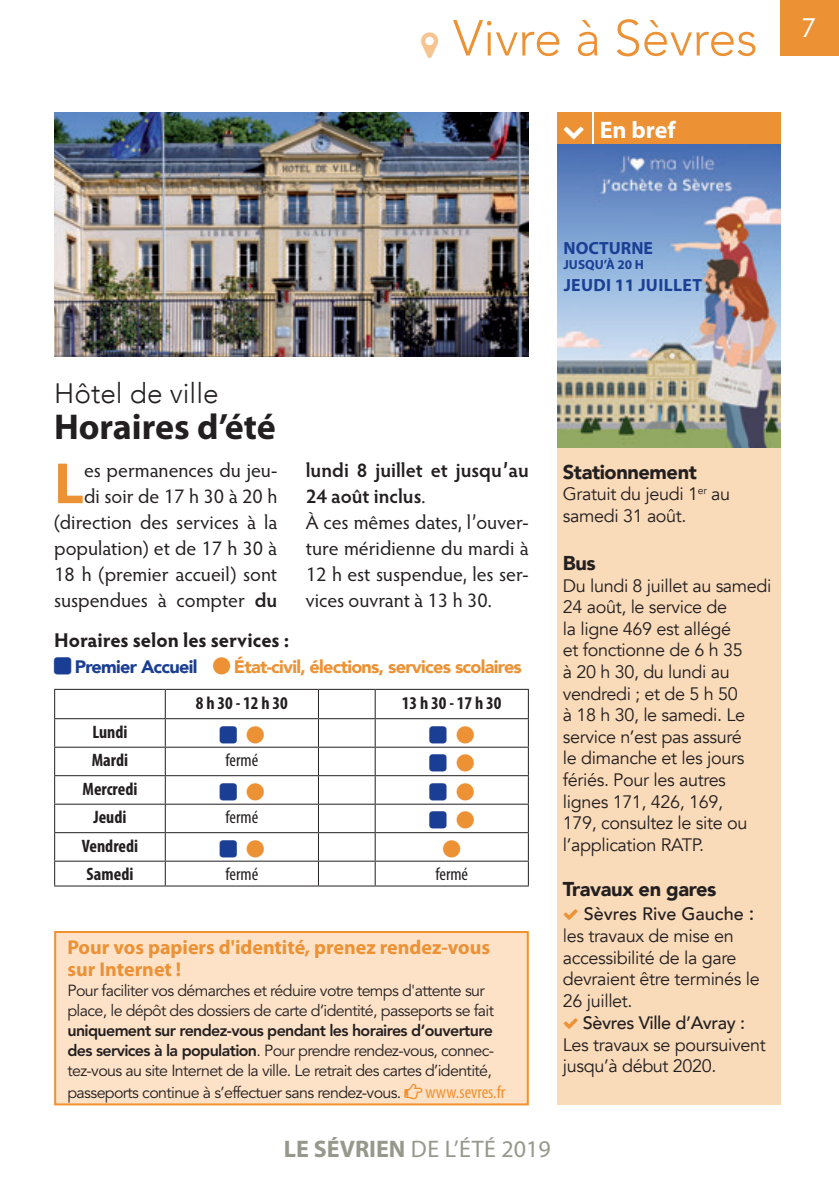
<style>
.page{position:relative;width:839px;height:1190px;background:#fff}
.page>*{position:absolute;margin:0;border:0;box-sizing:border-box;transform-origin:0 0}
.t1{font:700 58.6px "Myriad Pro";color:#ec9134}
.t2{font:300 50px "Avenir";color:#ec9134}
.t3{font:700 36px "Myriad Pro";color:#231f20}
.t4{font:300 28px "Avenir";color:#231f20}
.t5{font:28px "Hypatia Sans Pro";color:#fff}
.t6{font:24px "Myriad Pro";letter-spacing:.01em;color:#96988c}
.t7{font:700 24px "Myriad Pro";color:#fff}
.t8{font:20px/26px "Hypatia Sans Pro";color:#231f20;text-align:right}
.t9{font:700 20px/22px "Myriad Pro";color:#ec9134}
.t10{font:900 20px "Avenir";letter-spacing:-.02em;color:#231f20}
.t11{font:700 20px "Hypatia Sans Pro";color:#231f20}
.t12{font:18px/21.6px "Avenir";letter-spacing:-.02em;color:#231f20}
.t13{font:700 condensed 18px/28.4px "Myriad Pro";color:#231f20}
.t14{font:900 18px "Avenir";letter-spacing:-.04em;color:#ec9134}
.t15{font:condensed 18px "Myriad Pro";color:#231f20}
.t16{font:500 18px "Avenir";letter-spacing:-.02em;color:#231f20}
.t17{font:900 18px "Avenir";letter-spacing:-.04em;color:#1a3e93}
.t18{font:condensed 18px "Myriad Pro";color:#f2912d}
.t19{font:700 17.6px "Myriad Pro";letter-spacing:.02em;color:#1b3f94}
.t20{font:700 17.6px "Myriad Pro";color:#1b3f94}
.t21{font:16px/20px "Avenir LT Std";letter-spacing:-.04em;color:#231f20}
.t22{font:700 13.2px "Myriad Pro";color:#1b3f94}
.s1{font-weight:600}
.s2{font-weight:800}
.s3{font-weight:500}
.s4{font-weight:500;font-size:20px}
.s5{font-weight:300}
.s6{font-weight:700}
</style>
<div class="page">
<div style="left:780px;top:0;width:58px;height:55px;background:#ec9134"></div>
<img style="left:54px;top:112px;width:474px;height:244px">
<div style="left:557px;top:146px;width:223px;height:958px;background:#f9dab9"></div>
<div style="left:594px;top:112px;width:186px;height:34px;background:#ec9134"></div>
<div style="left:557px;top:112px;width:34px;height:34px;background:#ec9134"></div>
<svg style="left:55px;top:719px;width:473px;height:113px"></svg>
<hr style="left:54px;top:746px;width:111px;height:1px;background:#231f20">
<hr style="left:165px;top:746px;width:153px;height:1px;background:#231f20">
<hr style="left:318px;top:746px;width:57px;height:1px;background:#231f20">
<hr style="left:375px;top:746px;width:154px;height:1px;background:#231f20">
<hr style="left:54px;top:775px;width:111px;height:1px;background:#231f20">
<hr style="left:165px;top:775px;width:153px;height:1px;background:#231f20">
<hr style="left:318px;top:775px;width:57px;height:1px;background:#231f20">
<hr style="left:375px;top:775px;width:154px;height:1px;background:#231f20">
<hr style="left:54px;top:803px;width:111px;height:1px;background:#231f20">
<hr style="left:165px;top:803px;width:153px;height:1px;background:#231f20">
<hr style="left:318px;top:803px;width:57px;height:1px;background:#231f20">
<hr style="left:375px;top:803px;width:154px;height:1px;background:#231f20">
<hr style="left:54px;top:832px;width:111px;height:1px;background:#231f20">
<hr style="left:165px;top:832px;width:153px;height:1px;background:#231f20">
<hr style="left:318px;top:832px;width:57px;height:1px;background:#231f20">
<hr style="left:375px;top:832px;width:154px;height:1px;background:#231f20">
<hr style="left:54px;top:860px;width:111px;height:1px;background:#231f20">
<hr style="left:165px;top:860px;width:153px;height:1px;background:#231f20">
<hr style="left:318px;top:860px;width:57px;height:1px;background:#231f20">
<hr style="left:375px;top:860px;width:154px;height:1px;background:#231f20">
<hr style="left:54px;top:885px;width:111px;height:1px;background:#231f20">
<hr style="left:165px;top:885px;width:153px;height:1px;background:#231f20">
<hr style="left:318px;top:885px;width:57px;height:1px;background:#231f20">
<hr style="left:375px;top:885px;width:154px;height:1px;background:#231f20">
<hr style="left:54px;top:689px;width:111px;height:1px;background:#231f20">
<svg style="left:54px;top:690px;width:1px;height:195px"></svg>
<hr style="left:165px;top:689px;width:153px;height:1px;background:#231f20">
<svg style="left:165px;top:690px;width:1px;height:195px"></svg>
<hr style="left:318px;top:689px;width:57px;height:1px;background:#231f20">
<svg style="left:318px;top:690px;width:1px;height:195px"></svg>
<hr style="left:375px;top:689px;width:154px;height:1px;background:#231f20">
<svg style="left:374px;top:690px;width:1px;height:195px"></svg>
<svg style="left:528px;top:690px;width:1px;height:195px"></svg>
<hr style="left:54px;top:718px;width:111px;height:1px;background:#231f20">
<hr style="left:165px;top:718px;width:153px;height:1px;background:#231f20">
<hr style="left:318px;top:718px;width:57px;height:1px;background:#231f20">
<hr style="left:375px;top:718px;width:154px;height:1px;background:#231f20">
<div style="left:55px;top:932px;width:472px;height:172px;background:#fde2c8"></div>
<div style="left:54px;top:931px;width:474px;height:174px;border:2px solid #f2912d"></div>
<img style="left:557px;top:145px;width:223px;height:302px">
<svg style="left:220px;top:725px;width:17px;height:18px"></svg>
<svg style="left:247px;top:725px;width:17px;height:18px"></svg>
<svg style="left:429px;top:725px;width:17px;height:18px"></svg>
<svg style="left:456px;top:725px;width:18px;height:18px"></svg>
<svg style="left:429px;top:754px;width:17px;height:17px"></svg>
<svg style="left:456px;top:754px;width:18px;height:17px"></svg>
<svg style="left:220px;top:782px;width:17px;height:18px"></svg>
<svg style="left:247px;top:782px;width:17px;height:18px"></svg>
<svg style="left:429px;top:782px;width:17px;height:18px"></svg>
<svg style="left:456px;top:782px;width:18px;height:18px"></svg>
<svg style="left:429px;top:811px;width:17px;height:17px"></svg>
<svg style="left:456px;top:811px;width:18px;height:17px"></svg>
<h2 class="t2" style="left:453px;top:9px;width:306px">Vivre à Sèvres</h2>
<h3 class="t7" style="left:599px;top:114px;width:77px">En bref</h3>
<h3 class="t5" style="left:801px;top:9px;width:16px">7</h3>
<p class="t20" style="left:563px;top:236px;width:91px">NOCTURNE</p>
<p class="t22" style="left:563px;top:256px;width:82px">JUSQU’À 20 H</p>
<p class="t19" style="left:563px;top:273px;width:140px">JEUDI 11 JUILLET</p>
<h3 class="t4" style="left:54px;top:377px;width:166px">Hôtel de ville</h3>
<h3 class="t3" style="left:54px;top:403px;width:223px">Horaires d’été</h3>
<p class="t8" style="left:54px;top:456px;width:225px">es permanences du jeu-<br>di soir de 17 h 30 à 20 h (direction des services à la population) et de 17 h 30 à<br>18 h (premier accueil) sont suspendues à compter <span class="s1">du</span></p>
<p class="t8" style="left:305px;top:456px;width:224px;text-align:left"><span class="s1">lundi 8 juillet et jusqu’au<br>24 août inclus</span>.<br>À ces mêmes dates, l’ouver&shy;ture méridienne du mardi à<br>12 h est suspendue, les ser&shy;vices ouvrant à 13 h 30.</p>
<h1 class="t1" style="left:54px;top:445px;width:31px">L</h1>
<p class="t11" style="left:54px;top:625px;width:236px">Horaires selon les services :</p>
<p class="t17" style="left:75px;top:651px;width:124px">Premier Accueil</p>
<p class="t14" style="left:234px;top:651px;width:289px">État-civil, élections, services scolaires</p>
<p class="t13" style="left:92px;top:717px;width:38px">Lundi<br>Mardi</p>
<p class="t13" style="left:82px;top:774px;width:56px;text-align:center">Mercredi<br>Jeudi</p>
<p class="t13" style="left:82px;top:831px;width:58px">Vendredi<br>Samedi</p>
<p class="t13" style="left:196px;top:688px;width:93px">8 h 30 - 12 h 30</p>
<p class="t13" style="left:402px;top:688px;width:101px">13 h 30 - 17 h 30</p>
<p class="t15" style="left:225px;top:749px;width:34px">fermé</p>
<p class="t15" style="left:225px;top:806px;width:34px">fermé</p>
<p class="t15" style="left:225px;top:863px;width:34px">fermé</p>
<p class="t15" style="left:435px;top:863px;width:34px">fermé</p>
<p class="t9" style="left:67px;top:935px;width:424px">Pour vos papiers d'identité, prenez rendez-vous sur Internet !</p>
<p class="t21" style="left:67px;top:980px;width:428px">Pour faciliter vos démarches et réduire votre temps d'attente sur place, le dépôt des dossiers de carte d’identité, passeports se fait</p>
<p class="t21" style="left:67px;top:1020px;width:428px;text-align:justify"><span class="s2">uniquement sur rendez-vous pendant les horaires d’ouverture des services à la population</span>. Pour prendre rendez-vous, connec&shy;tez-vous au site Internet de la ville. Le retrait des cartes d’identité,</p>
<p class="t21" style="left:67px;top:1082px;width:335px">passeports continue à s’effectuer sans rendez-vous.</p>
<p class="t18" style="left:425px;top:1080px;width:81px">www.sevres.fr</p>
<p class="t10" style="left:562px;top:454px;width:136px">Stationnement</p>
<p class="t12" style="left:562px;top:483px;width:169px">Gratuit du jeudi 1<sup>er</sup> au samedi 31 août.</p>
<p class="t10" style="left:562px;top:546px;width:34px">Bus</p>
<p class="t12" style="left:562px;top:575px;width:210px">Du lundi 8 juillet au samedi<br>24 août, le service de<br>la ligne 469 est allégé<br>et fonctionne de 6 h 35<br>à 20 h 30, du lundi au vendredi ; et de 5 h 50<br>à 18 h 30, le samedi. Le service n’est pas assuré<br>le dimanche et les jours fériés. Pour les autres lignes 171, 426, 169,<br>179, consultez le site ou l’application RATP.</p>
<p class="t10" style="left:562px;top:872px;width:155px">Travaux en gares</p>
<p class="t12" style="left:562px;top:903px;width:198px;text-indent:21px"><span class="s3">Sèvres Rive Gauche</span> <span class="s4">: </span><span class="s5">l</span>es travaux de mise en accessibilité de la gare devraient être terminés le<br>26 juillet.</p>
<p class="t16" style="left:582px;top:1007px;width:164px">Sèvres Ville d’Avray :</p>
<p class="t12" style="left:562px;top:1033px;width:204px">Les travaux se poursuivent jusqu’à début 2020.</p>
<h3 class="t6" style="left:284px;top:1134px;width:268px"><span class="s6">LE SÉVRIEN</span> DE L’ÉTÉ 2019</h3>
</div>
